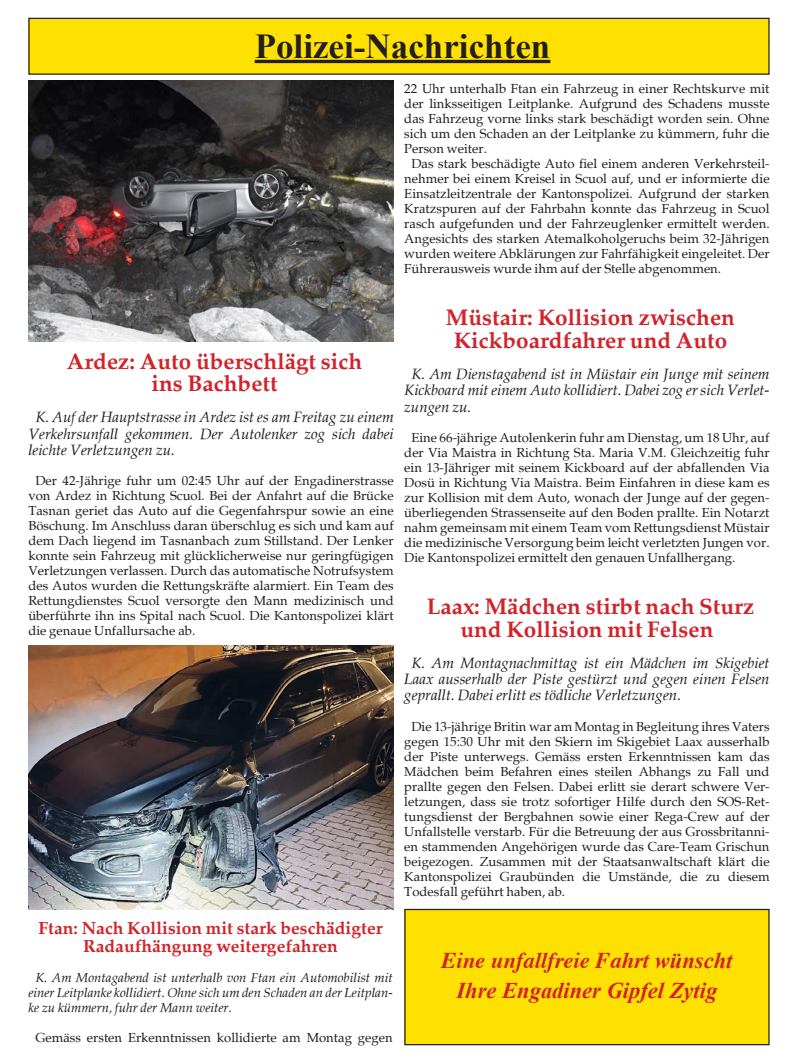
<style>
.page{position:relative;width:798px;height:1063px;background:#fff}
.page>*{position:absolute;margin:0;border:0;box-sizing:border-box;transform-origin:0 0}
.Lauftext{font:700 35px "Times New Roman";color:#231f20}
.Lauftext-2{font:700 22.5px/22.5px "Palatia";color:#d1232a;text-align:center}
.t1{font:italic 700 22.5px "Times";color:#d1232a}
.t2{font:italic 700 22.5px "Times New Roman";color:#d1232a}
.Lauftext-3{font:700 17.5px/17.5px "Palatia";color:#d1232a;text-align:center}
.Lauftext-4{font:italic 15px/16.2px "Palatia";color:#231f20;text-align:justify}
.Lauftext-5{font:13.12px/15px "Palatia";color:#231f20;text-align:justify}
.Lauftext-6{font:italic 13.12px/15px "Palatia";color:#231f20;text-align:justify}
.s1{font-family:"Times New Roman"}
</style>
<div class="page">
<div style="left:29px;top:18px;width:739px;height:56px;background:#ffe101"></div>
<hr style="left:254px;top:60px;width:296px;height:3px;background:#231f20">
<div style="left:28px;top:18px;width:741px;height:57px;border:1px solid #231f20"></div>
<div style="left:405px;top:909px;width:363px;height:136px;background:#ffe101"></div>
<div style="left:404px;top:909px;width:365px;height:136px;border:1px solid #231f20"></div>
<img style="left:28px;top:646px;width:365px;height:264px">
<img style="left:28px;top:81px;width:365px;height:260px">
<p class="Lauftext" style="left:254px;top:22px;width:297px">Polizei-Nachrichten</p>
<p class="Lauftext-2" style="left:67px;top:350px;width:296px">Ardez: Auto überschlägt sich</p>
<p class="Lauftext-2" style="left:151px;top:372px;width:127px">ins Bachbett</p>
<p class="Lauftext-4" style="left:28px;top:409px;width:367px;text-indent:7px">K. Auf der Hauptstrasse in Ardez ist es am Freitag zu einem Verkehrsunfall gekommen. Der Autolenker zog sich dabei leichte Verletzungen zu.</p>
<p class="Lauftext-5" style="left:28px;top:473px;width:367px;text-indent:7px">Der 42-Jährige fuhr um 02:45 Uhr auf der Engadinerstrasse von Ardez in Richtung Scuol. Bei der Anfahrt auf die Brücke Tasnan geriet das Auto auf die Gegenfahrspur sowie an eine Böschung. Im Anschluss daran überschlug es sich und kam auf dem Dach liegend im Tasnanbach zum Stillstand. Der Lenker konnte sein Fahrzeug mit glücklicherweise nur geringfügigen Verletzungen verlassen. Durch das automatische Notrufsystem des Autos wurden die Rettungskräfte alarmiert. Ein Team des Rettungdienstes Scuol versorgte den Mann medizinisch und überführte ihn ins Spital nach Scuol. Die Kantonspolizei klärt die genaue Unfallursache ab.</p>
<p class="Lauftext-3" style="left:39px;top:920px;width:345px">Ftan: Nach Kollision mit stark beschädigter<br>Radaufhängung weitergefahren</p>
<p class="Lauftext-6" style="left:28px;top:970px;width:366px;text-indent:7px">K. Am Montagabend ist unterhalb von Ftan ein Automobilist mit einer Leitplanke kollidiert. Ohne sich um den Schaden an der Leitplan&shy;ke zu kümmern, fuhr der Mann weiter.</p>
<p class="Lauftext-5" style="left:35px;top:1030px;width:359px">Gemäss ersten Erkenntnissen kollidierte am Montag gegen</p>
<p class="Lauftext-5" style="left:404px;top:81px;width:366px">22 Uhr unterhalb Ftan ein Fahrzeug in einer Rechtskurve mit der linksseitigen Leitplanke. Aufgrund des Schadens musste das Fahrzeug vorne links stark beschädigt worden sein. Ohne sich um den Schaden an der Leitplanke zu kümmern, fuhr die Person weiter.</p>
<p class="Lauftext-5" style="left:404px;top:156px;width:367px;text-indent:7px">Das stark beschädigte Auto fiel einem anderen Verkehrsteil&shy;nehmer bei einem Kreisel in Scuol auf, und er informierte die Einsatzleitzentrale der Kantonspolizei. Aufgrund der starken Kratzspuren auf der Fahrbahn konnte das Fahrzeug in Scuol rasch aufgefunden und der Fahrzeuglenker ermittelt werden.<br>Angesichts des starken Atemalkoholgeruchs beim 32-Jährigen wurden weitere Abklärungen zur Fahrfähigkeit eingeleitet. Der Führerausweis wurde ihm auf der Stelle abgenommen.</p>
<p class="Lauftext-2" style="left:446px;top:307px;width:290px">Müstair: Kollision zwischen</p>
<p class="Lauftext-2" style="left:453px;top:329px;width:275px">Kickboardfahrer und Auto</p>
<p class="Lauftext-4" style="left:404px;top:366px;width:366px;text-indent:7px">K. Am Dienstagabend ist in Müstair ein Junge mit seinem Kickboard mit einem Auto kollidiert. Dabei zog er sich Verlet&shy;zungen zu.</p>
<p class="Lauftext-5" style="left:404px;top:430px;width:367px;text-indent:7px">Eine 66-jährige Autolenkerin fuhr am Dienstag, um 18 Uhr, auf der Via Maistra in Richtung Sta. Maria V.M. Gleichzeitig fuhr ein 13-Jähriger mit seinem Kickboard auf der abfallenden Via Dosü in Richtung Via Maistra. Beim Einfahren in diese kam es zur Kollision mit dem Auto, wonach der Junge auf der gegen&shy;überliegenden Strassenseite auf den Boden prallte. Ein Notarzt nahm gemeinsam mit einem Team vom Rettungsdienst Müstair die medizinische Versorgung beim leicht verletzten Jungen vor.<br>Die Kantonspolizei ermittelt den genauen Unfallhergang.</p>
<p class="Lauftext-2" style="left:426px;top:595px;width:329px">Laax: Mädchen stirbt nach Sturz und Kollision mit Felsen</p>
<p class="Lauftext-4" style="left:404px;top:655px;width:366px;text-indent:7px">K. Am Montagnachmittag ist ein Mädchen im Skigebiet Laax ausserhalb der Piste gestürzt und gegen einen Felsen geprallt. Dabei erlitt es tödliche Verletzungen.</p>
<p class="Lauftext-5" style="left:404px;top:719px;width:366px;text-indent:7px">Die 13-jährige Britin war am Montag in Begleitung ihres Vaters gegen 15:30 Uhr mit den Skiern im Skigebiet Laax ausserhalb der Piste unterwegs. Gemäss ersten Erkenntnissen kam das Mädchen beim Befahren eines steilen Abhangs zu Fall und prallte gegen den Felsen. Dabei erlitt sie derart schwere Ver&shy;letzungen, dass sie trotz sofortiger Hilfe durch den SOS-Ret&shy;tungsdienst der Bergbahnen sowie einer Rega-Crew auf der Unfallstelle verstarb. Für die Betreuung der aus Grossbritanni&shy;en stammenden Angehörigen wurde das Care-Team Grischun beigezogen. Zusammen mit der Staatsanwaltschaft klärt die Kantonspolizei Graubünden die Umstände, die zu diesem Todesfall geführt haben, ab.</p>
<p class="t1" style="left:441px;top:939px;width:292px">Eine unfallfreie Fahrt <span class="s1">wünscht</span></p>
<p class="t2" style="left:456px;top:974px;width:262px">Ihre Engadiner Gipfel Zytig</p>
</div>
